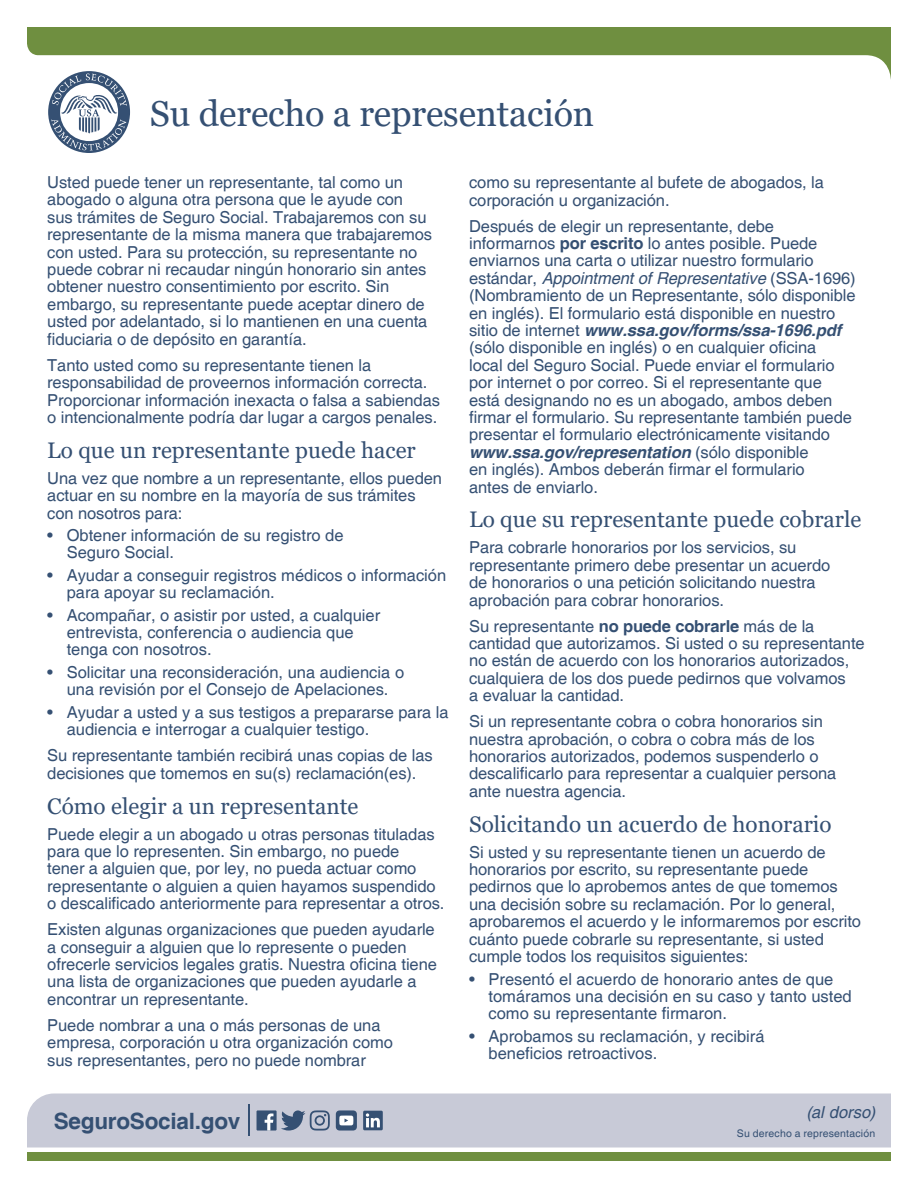
<style>
.page{position:relative;width:918px;height:1188px;background:#fff}
.page>*{position:absolute;margin:0;border:0;box-sizing:border-box;transform-origin:0 0}
.t1{font:36px "Georgia";letter-spacing:-.005em;color:#355073}
.t2{font:22.5px "Georgia";color:#355073}
.t3{font:700 22.5px "Helvetica";letter-spacing:-.01em;color:#355073}
.t4{font:16.5px/17.4px "Helvetica";letter-spacing:-.005em;color:#355073}
.t5{font:italic 16.5px "Helvetica";letter-spacing:.005em;color:#355073}
.t6{font:10.5px "Helvetica";letter-spacing:.015em;color:#355073}
.s1{font-weight:700}
.s2{font-style:italic}
.s3{font-weight:700;font-style:italic}
</style>
<div class="page">
<div style="left:27px;top:1153px;width:864px;height:8px;background:#6f8f40"></div>
<div style="left:27px;top:1094px;width:864px;height:54px;background:#c8cad7"></div>
<hr style="left:248px;top:1105px;width:2px;height:31px;background:#355073">
<svg style="left:27px;top:27px;width:864px;height:53px;fill:#6f8f40"></svg>
<svg style="left:363px;top:1111px;width:20px;height:19px"></svg>
<svg style="left:336px;top:1110px;width:21px;height:21px"></svg>
<svg style="left:281px;top:1110px;width:49px;height:21px"></svg>
<div style="left:257px;top:1110px;width:20px;height:21px;background:#355073"></div>
<svg style="left:265px;top:1113px;width:8px;height:18px"></svg>
<svg style="left:48px;top:71px;width:82px;height:82px"></svg>
<svg style="left:51px;top:74px;width:76px;height:76px"></svg>
<h1 class="t1" style="left:150px;top:91px;width:446px">Su derecho a representación</h1>
<p class="t4" style="left:47px;top:174px;width:386px">Usted puede tener un representante, tal como un abogado o alguna otra persona que le ayude con sus trámites de Seguro Social. Trabajaremos con su representante de la misma manera que trabajaremos con usted. Para su protección, su representante no puede cobrar ni recaudar ningún honorario sin antes obtener nuestro consentimiento por escrito. Sin embargo, su representante puede aceptar dinero de usted por adelantado, si lo mantienen en una cuenta fiduciaria o de depósito en garantía.</p>
<p class="t4" style="left:47px;top:357px;width:394px">Tanto usted como su representante tienen la responsabilidad de proveernos información correcta.<br>Proporcionar información inexacta o falsa a sabiendas o intencionalmente podría dar lugar a cargos penales.</p>
<h1 class="t2" style="left:47px;top:436px;width:370px">Lo que un representante puede hacer</h1>
<p class="t4" style="left:47px;top:470px;width:396px">Una vez que nombre a un representante, ellos pueden actuar en su nombre en la mayoría de sus trámites con nosotros para:</p>
<p class="t4" style="left:67px;top:527px;width:278px;text-indent:-19px">• Obtener información de su registro de<br>Seguro Social.</p>
<p class="t4" style="left:67px;top:567px;width:381px;text-indent:-19px">• Ayudar a conseguir registros médicos o información para apoyar su reclamación.</p>
<p class="t4" style="left:67px;top:607px;width:315px;text-indent:-19px">• Acompañar, o asistir por usted, a cualquier entrevista, conferencia o audiencia que tenga con nosotros.</p>
<p class="t4" style="left:47px;top:664px;width:358px;text-align:center">• Solicitar una reconsideración, una audiencia o una revisión por el Consejo de Apelaciones.</p>
<p class="t4" style="left:67px;top:704px;width:384px;text-indent:-19px">• Ayudar a usted y a sus testigos a prepararse para la audiencia e interrogar a cualquier testigo.</p>
<p class="t4" style="left:47px;top:747px;width:387px">Su representante también recibirá unas copias de las decisiones que tomemos en su(s) reclamación(es).</p>
<h1 class="t2" style="left:47px;top:792px;width:313px">Cómo elegir a un representante</h1>
<p class="t4" style="left:47px;top:826px;width:399px">Puede elegir a un abogado u otras personas tituladas para que lo representen. Sin embargo, no puede<br>tener a alguien que, por ley, no pueda actuar como representante o alguien a quien hayamos suspendido o descalificado anteriormente para representar a otros.</p>
<p class="t4" style="left:47px;top:921px;width:391px">Existen algunas organizaciones que pueden ayudarle a conseguir a alguien que lo represente o pueden ofrecerle servicios legales gratis. Nuestra oficina tiene una lista de organizaciones que pueden ayudarle a encontrar un representante.</p>
<p class="t4" style="left:47px;top:1017px;width:347px">Puede nombrar a una o más personas de una empresa, corporación u otra organización como sus representantes, pero no puede nombrar</p>
<p class="t3" style="left:54px;top:1107px;width:188px">SeguroSocial.gov</p>
<p class="t4" style="left:469px;top:174px;width:356px">como su representante al bufete de abogados, la corporación u organización.</p>
<p class="t4" style="left:469px;top:218px;width:388px">Después de elegir un representante, debe informarnos <span class="s1">por escrito</span> lo antes posible. Puede enviarnos una carta o utilizar nuestro formulario estándar, <span class="s2">Appointment of Representative</span> (SSA-1696) (Nombramiento de un Representante, sólo disponible en inglés). El formulario está disponible en nuestro sitio de internet <span class="s3">www.ssa.gov/forms/ssa-1696.pdf </span>(sólo disponible en inglés) o en cualquier oficina<br>local del Seguro Social. Puede enviar el formulario por internet o por correo. Si el representante que está designando no es un abogado, ambos deben firmar el formulario. Su representante también puede presentar el formulario electrónicamente visitando <span class="s3">www.ssa.gov/representation</span> (sólo disponible<br>en inglés). Ambos deberán firmar el formulario<br>antes de enviarlo.</p>
<h1 class="t2" style="left:469px;top:506px;width:394px">Lo que su representante puede cobrarle</h1>
<p class="t4" style="left:469px;top:539px;width:363px">Para cobrarle honorarios por los servicios, su representante primero debe presentar un acuerdo de honorarios o una petición solicitando nuestra aprobación para cobrar honorarios.</p>
<p class="t4" style="left:469px;top:618px;width:397px">Su representante <span class="s1">no puede cobrarle</span> más de la cantidad que autorizamos. Si usted o su representante no están de acuerdo con los honorarios autorizados, cualquiera de los dos puede pedirnos que volvamos<br>a evaluar la cantidad.</p>
<p class="t4" style="left:469px;top:713px;width:369px">Si un representante cobra o cobra honorarios sin nuestra aprobación, o cobra o cobra más de los honorarios autorizados, podemos suspenderlo o descalificarlo para representar a cualquier persona ante nuestra agencia.</p>
<h1 class="t2" style="left:469px;top:810px;width:364px">Solicitando un acuerdo de honorario</h1>
<p class="t4" style="left:469px;top:844px;width:393px">Si usted y su representante tienen un acuerdo de honorarios por escrito, su representante puede pedirnos que lo aprobemos antes de que tomemos una decisión sobre su reclamación. Por lo general, aprobaremos el acuerdo y le informaremos por escrito cuánto puede cobrarle su representante, si usted cumple todos los requisitos siguientes:</p>
<p class="t4" style="left:489px;top:971px;width:365px;text-indent:-19px">• Presentó el acuerdo de honorario antes de que tomáramos una decisión en su caso y tanto usted como su representante firmaron.</p>
<p class="t4" style="left:489px;top:1028px;width:277px;text-indent:-19px">• Aprobamos su reclamación, y recibirá beneficios retroactivos.</p>
<p class="t5" style="left:806px;top:1102px;width:70px">(al dorso)</p>
<p class="t6" style="left:737px;top:1127px;width:140px">Su derecho a representación</p>
</div>
